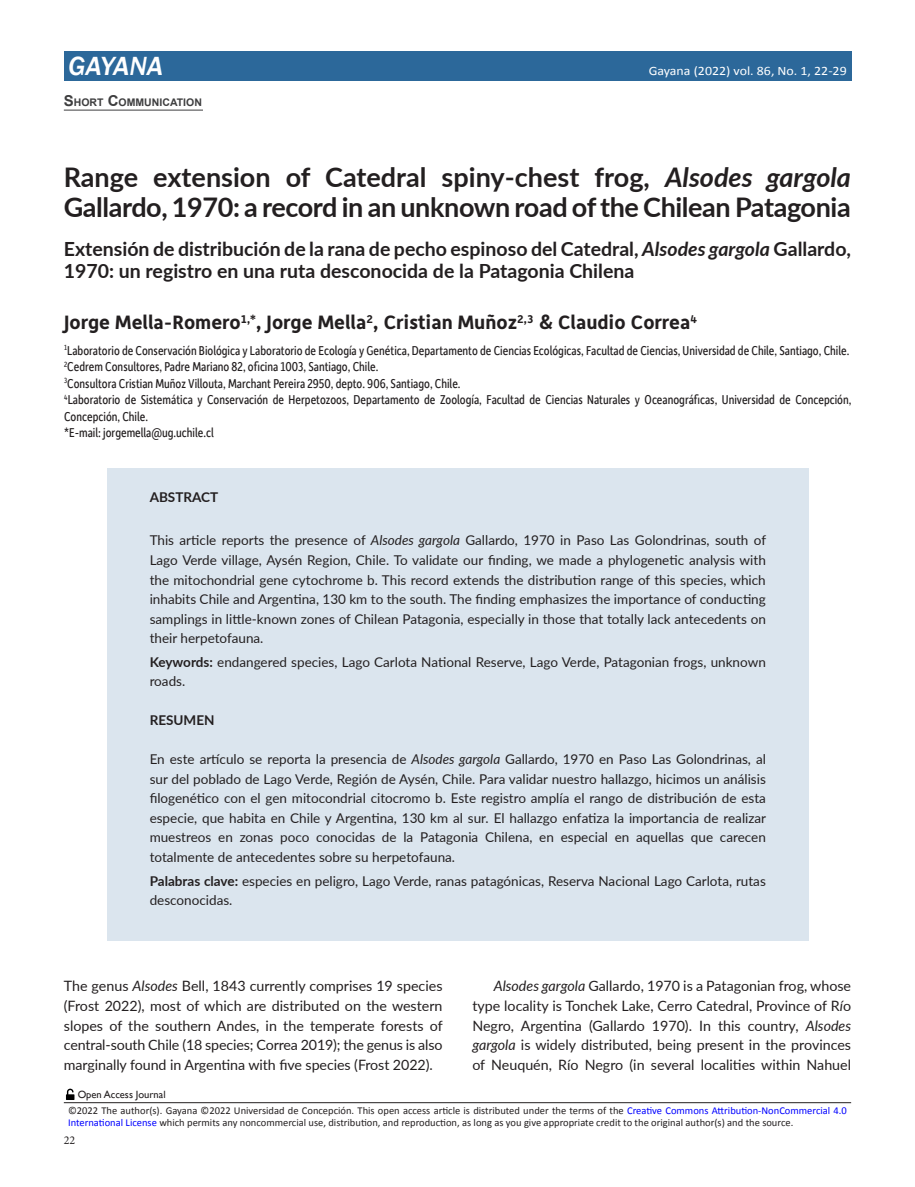
<style>
.page{position:relative;width:915px;height:1187px;background:#fff}
.page>*{position:absolute;margin:0;border:0;box-sizing:border-box;transform-origin:0 0}
.t1{font:700 27px/30px "Lato";letter-spacing:-.015em;color:#231f20}
.t2{font:italic 500 27px "Franklin Gothic";letter-spacing:-.005em;color:#fff}
.t3{font:700 19.5px/22.5px "Lato";color:#231f20}
.Pie{font:700 19.5px "Depot";color:#231f20}
.Normal_wrd_20{font:14.25px/19.5px "Lato";letter-spacing:-.005em;color:#231f20;text-align:justify}
.Normal_wrd_20-2{font:13.5px/19.5px "Lato";color:#231f20;text-align:justify}
.Pie-2{font:13.5px/16.5px "Depot New Condensed";color:#231f20}
.Normal_wrd_20-3{font:13.5px "Depot New Condensed";color:#231f20}
.Normal_wrd_20-4{font:700 13.5px "Lato";color:#231f20}
.t4{font:12.9px "Calibri";color:#fff;scale:1.08 1}
.t5{font:12px "Minion Pro";color:#231f20}
.t6{font:10.5px/12px "Calibri";color:#231f20}
.t7{font:700 10.5px "Arial";color:#3e3e3f}
.t8{font:10.5px "Gill Sans";color:#231f20}
.s1{font-size:15px}
.s2{font-style:italic}
.s3{font-weight:700}
.s4{color:#00f}
</style>
<div class="page">
<div style="left:64px;top:51px;width:786px;height:30px;background:#2c689a"></div>
<hr style="left:64px;top:1102px;width:786px;height:1px;background:#231f20">
<svg style="left:66px;top:1088px;width:8px;height:11px"></svg>
<div style="left:107px;top:468px;width:701px;height:472px;background:#dbe5ee"></div>
<hr style="left:64px;top:110px;width:139px;height:1px;background:#3e3e3f">
<h1 class="t2" style="left:68px;top:49px;width:96px">GAYANA</h1>
<p class="t7" style="left:64px;top:96px;width:139px"><span class="s1">S</span>HORT <span class="s1">C</span>OMMUNICATION</p>
<p class="t4" style="left:648px;top:62px;width:185px">Gayana (2022) vol. 86, No. 1, 22-29</p>
<p class="t1" style="left:64px;top:161px;width:788px">Range extension of Catedral spiny-chest frog, <span class="s2">Alsodes gargola<br></span>Gallardo, 1970: a record in an unknown road of the Chilean Patagonia</p>
<p class="t3" style="left:64px;top:236px;width:788px">Extensión de distribución de la rana de pecho espinoso del Catedral, <span class="s2">Alsodes gargola</span> Gallardo,<br>1970: un registro en una ruta desconocida de la Patagonia Chilena</p>
<p class="Pie" style="left:64px;top:310px;width:634px">Jorge Mella-Romero<sup>1,*</sup>, Jorge Mella<sup>2</sup>, Cristian Muñoz<sup>2,3</sup> &amp; Claudio Correa<sup>4</sup></p>
<p class="Pie-2" style="left:64px;top:341px;width:786px"><sup>1</sup>Laboratorio de Conservación Biológica y Laboratorio de Ecología y Genética, Departamento de Ciencias Ecológicas, Facultad de Ciencias, Universidad de Chile, Santiago, Chile.</p>
<p class="Pie-2" style="left:64px;top:358px;width:315px"><sup>2</sup>Cedrem Consultores, Padre Mariano 82, oficina 1003, Santiago, Chile.</p>
<p class="Pie-2" style="left:64px;top:374px;width:398px"><sup>3</sup>Consultora Cristian Muñoz Villouta, Marchant Pereira 2950, depto. 906, Santiago, Chile.</p>
<p class="Pie-2" style="left:64px;top:391px;width:788px"><sup>4</sup>Laboratorio de Sistemática y Conservación de Herpetozoos, Departamento de Zoología, Facultad de Ciencias Naturales y Oceanográficas, Universidad de Concepción,<br>Concepción, Chile.</p>
<p class="Normal_wrd_20-3" style="left:64px;top:424px;width:151px">*E-mail: jorgemella@ug.uchile.cl</p>
<p class="Normal_wrd_20-4" style="left:150px;top:487px;width:70px">ABSTRACT</p>
<p class="Normal_wrd_20-2" style="left:150px;top:530px;width:617px">This article reports the presence of <span class="s2">Alsodes gargola</span> Gallardo, 1970 in Paso Las Golondrinas, south of Lago Verde village, Aysén Region, Chile. To validate our finding, we made a phylogenetic analysis with the mitochondrial gene cytochrome b. This record extends the distribution range of this species, which inhabits Chile and Argentina, 130 km to the south. The finding emphasizes the importance of conducting samplings in little-known zones of Chilean Patagonia, especially in those that totally lack antecedents on their herpetofauna.</p>
<p class="Normal_wrd_20-2" style="left:150px;top:651px;width:617px"><span class="s3">Keywords</span><span class="s3">:</span> endangered species, Lago Carlota National Reserve, Lago Verde, Patagonian frogs, unknown roads.</p>
<p class="Normal_wrd_20-4" style="left:150px;top:710px;width:66px">RESUMEN</p>
<p class="Normal_wrd_20-2" style="left:150px;top:749px;width:617px">En este artículo se reporta la presencia de <span class="s2">Alsodes gargola</span> Gallardo, 1970 en Paso Las Golondrinas, al sur del poblado de Lago Verde, Región de Aysén, Chile. Para validar nuestro hallazgo, hicimos un análisis filogenético con el gen mitocondrial citocromo b. Este registro amplía el rango de distribución de esta especie, que habita en Chile y Argentina, 130 km al sur. El hallazgo enfatiza la importancia de realizar muestreos en zonas poco conocidas de la Patagonia Chilena, en especial en aquellas que carecen totalmente de antecedentes sobre su herpetofauna.</p>
<p class="Normal_wrd_20-2" style="left:150px;top:870px;width:617px"><span class="s3">Palabras clave:</span> especies en peligro, Lago Verde, ranas patagónicas, Reserva Nacional Lago Carlota, rutas desconocidas.</p>
<p class="Normal_wrd_20" style="left:64px;top:975px;width:380px">The genus <span class="s2">Alsodes</span> Bell, 1843 currently comprises 19 species (Frost 2022), most of which are distributed on the western slopes of the southern Andes, in the temperate forests of central-south Chile (18 species; Correa 2019); the genus is also marginally found in Argentina with five species (Frost 2022).</p>
<p class="Normal_wrd_20" style="left:472px;top:975px;width:380px;text-indent:21px"><span class="s2">Alsodes gargola</span> Gallardo, 1970 is a Patagonian frog, whose type locality is Tonchek Lake, Cerro Catedral, Province of R<span class="s2">í</span>o Negro, Argentina (Gallardo 1970). In this country, <span class="s2">Alsodes gargola</span> is widely distributed, being present in the provinces of Neuquén, Río Negro (in several localities within Nahuel</p>
<p class="t8" style="left:78px;top:1087px;width:89px">Open Access Journal</p>
<p class="t6" style="left:68px;top:1103px;width:780px">©2022 The author(s). Gayana ©2022 Universidad de Concepción. This open access article is distributed under the terms of the <span class="s4">Creative Commons Attribution-NonCommercial 4.0<br>International License</span> which permits any noncommercial use, distribution, and reproduction, as long as you give appropriate credit to the original author(s) and the source.</p>
<p class="t5" style="left:64px;top:1131px;width:13px">22</p>
</div>
